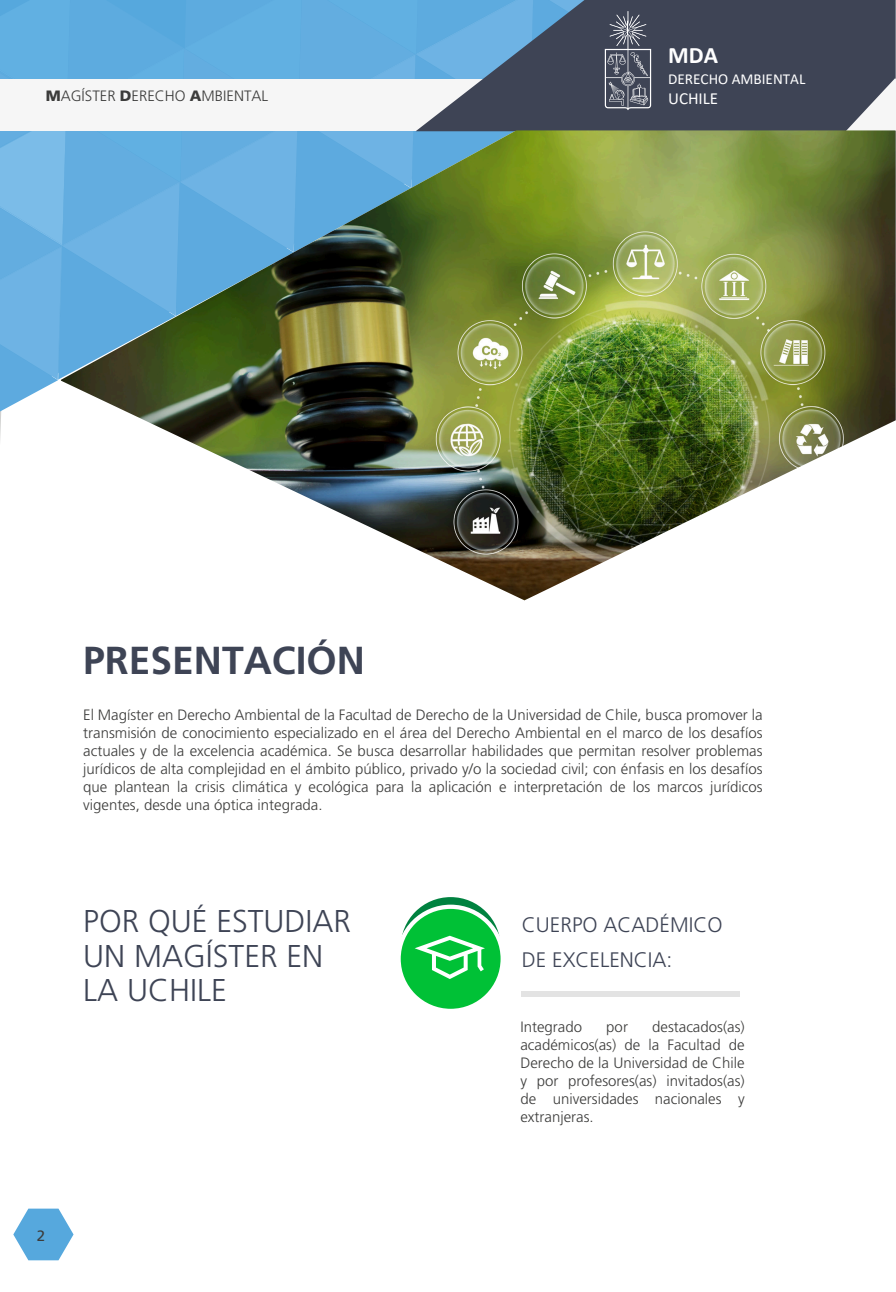
<style>
.page{position:relative;width:896px;height:1292px;background:#fff}
.page>*{position:absolute;margin:0;border:0;box-sizing:border-box;transform-origin:0 0}
.t1{font:700 39px "Frutiger LT Pro";color:#3e4455}
.t2{font:300 31.5px/34.8px "Frutiger LT Std";color:#3e4455}
.t3{font:700 23.7px "Calibri";color:#fff}
.t4{font:300 21px/34.8px "Frutiger LT Std";color:#3e4455}
.t5{font:16.95px "Calibri";color:#fff}
.t6{font:15.15px "Calibri";color:#fff}
.t7{font:300 15px/18px "Frutiger LT Std";color:#3c3c3b;text-align:justify}
.t8{font:15px "Frutiger LT Std";color:#3c3c3b}
.s1{font-weight:900}
</style>
<div class="page">
<hr style="left:895px;top:0;width:1px;height:420px;background:#3e4455">
<div style="left:754px;top:0;width:141px;height:130px;background:#3e4455"></div>
<img style="left:754px;top:130px;width:141px;height:359px">
<img style="left:0;top:0;width:754px;height:1009px">
<svg style="left:13px;top:1208px;width:61px;height:52px"></svg>
<h3 class="t3" style="left:668px;top:39px;width:51px">MDA</h3>
<p class="t6" style="left:668px;top:68px;width:139px">DERECHO AMBIENTAL</p>
<p class="t7" style="left:46px;top:87px;width:224px"><span class="s1">M</span>AGÍSTER <span class="s1">D</span>ERECHO <span class="s1">A</span>MBIENTAL</p>
<p class="t5" style="left:668px;top:86px;width:52px">UCHILE</p>
<h1 class="t1" style="left:83px;top:637px;width:283px">PRESENTACIÓN</h1>
<p class="t7" style="left:83px;top:705px;width:681px">El Magíster en Derecho Ambiental de la Facultad de Derecho de la Universidad de Chile, busca promover la transmisión de conocimiento especializado en el área del Derecho Ambiental en el marco de los desafíos actuales y de la excelencia académica. Se busca desarrollar habilidades que permitan resolver problemas jurídicos de alta complejidad en el ámbito público, privado y/o la sociedad civil; con énfasis en los desafíos que plantean la crisis climática y ecológica para la aplicación e interpretación de los marcos jurídicos vigentes, desde una óptica integrada.</p>
<h2 class="t2" style="left:83px;top:903px;width:269px">POR QUÉ ESTUDIAR<br>UN MAGÍSTER EN<br>LA UCHILE</h2>
<p class="t8" style="left:37px;top:1227px;width:10px">2</p>
<h3 class="t4" style="left:522px;top:907px;width:202px">CUERPO ACADÉMICO<br>DE EXCELENCIA:</h3>
<p class="t7" style="left:520px;top:1017px;width:226px;text-indent:132px">destacados(as) académicos(as) de la Facultad de Derecho de la Universidad de Chile y por profesores(as) invitados(as) de universidades nacionales y extranjeras.</p>
<p class="t7" style="left:520px;top:1017px;width:63px">Integrado</p>
<p class="t7" style="left:606px;top:1017px;width:23px">por</p>
</div>
